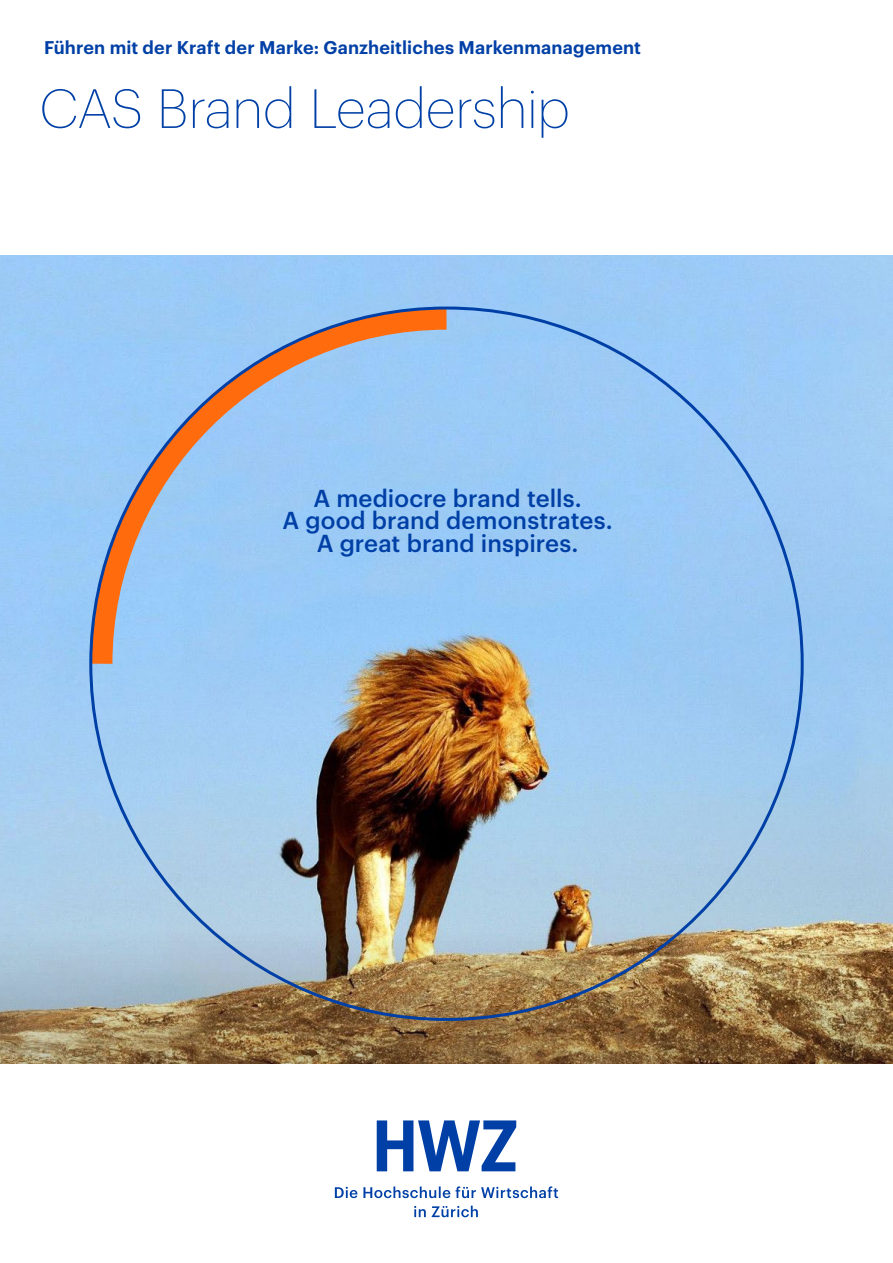
<style>
.page{position:relative;width:893px;height:1263px;background:#fff}
.page>*{position:absolute;margin:0;border:0;box-sizing:border-box;transform-origin:0 0}
.t1{font:200 54px "Graphik";letter-spacing:-.005em;color:#0040a6}
.t2{font:500 24px/22.5px "Graphik";letter-spacing:.005em;color:#0040a6;text-align:center}
.t3{font:600 18px "Graphik";letter-spacing:.01em;color:#0040a6}
</style>
<div class="page">
<div style="left:0;top:409px;width:893px;height:270px;background:#9bcaf5"></div>
<img style="left:0;top:679px;width:893px;height:385px">
<div style="left:0;top:0;width:893px;height:409px;background:#9bcaf6"></div>
<svg style="left:80px;top:305px;width:388px;height:380px"></svg>
<svg style="left:377px;top:1120px;width:139px;height:52px"></svg>
<svg style="left:414px;top:1205px;width:64px;height:12px"></svg>
<svg style="left:335px;top:1186px;width:223px;height:12px"></svg>
<div style="left:0;top:0;width:893px;height:254px;background:#fff"></div>
<p class="t3" style="left:44px;top:33px;width:599px">Führen mit der Kraft der Marke: Ganzheitliches Markenmanagement</p>
<h1 class="t1" style="left:40px;top:70px;width:532px">CAS Brand Leadership</h1>
<p class="t2" style="left:282px;top:485px;width:332px">A mediocre brand tells.<br>A good brand demonstrates.<br>A great brand inspires.</p>
</div>
